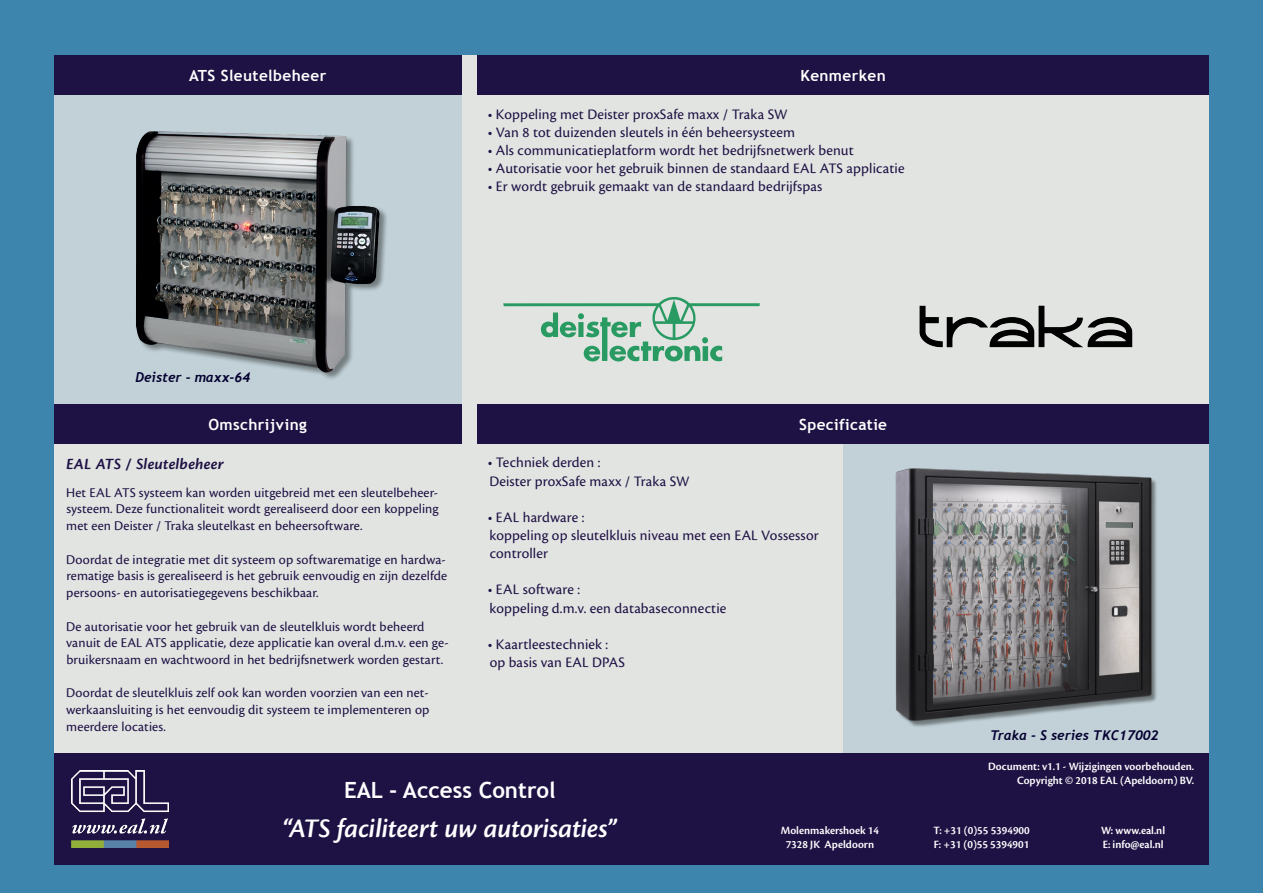
<style>
.page{position:relative;width:1263px;height:893px;background:#3e85ad}
.page>*{position:absolute;margin:0;border:0;box-sizing:border-box;transform-origin:0 0}
.t1{font:27.9px "Cronos Pro Semibold Subh It";color:#fff}
.t2{font:700 22.35px "Trebuchet MS";color:#fff}
.t3{font:16.35px "Cronos Pro Semibold Capt It";letter-spacing:.01em;color:#1e1144}
.t4{font:700 15.3px "Trebuchet MS";letter-spacing:.025em;color:#fff}
.t5{font:15.15px "Cronos Pro";letter-spacing:.01em;color:#1e1144}
.t6{font:13.95px/16.8px "Cronos Pro";letter-spacing:.01em;color:#1e1144;text-align:justify}
.t7{font:italic 700 13.5px "Trebuchet";color:#040031}
.t8{font:11.7px "Cronos Pro Semibold Subh";color:#fff}
</style>
<div class="page">
<div style="left:54px;top:55px;width:1155px;height:810px;background:#e2e4e2"></div>
<div style="left:54px;top:753px;width:1155px;height:112px;background:#1e1144"></div>
<div style="left:54px;top:55px;width:407px;height:389px;background:#c1d1d7"></div>
<div style="left:843px;top:444px;width:366px;height:309px;background:#c1d1d7"></div>
<div style="left:54px;top:55px;width:407px;height:40px;background:#1e1144"></div>
<div style="left:54px;top:404px;width:407px;height:40px;background:#1e1144"></div>
<div style="left:477px;top:55px;width:732px;height:40px;background:#1e1144"></div>
<div style="left:477px;top:404px;width:732px;height:40px;background:#1e1144"></div>
<img style="left:71px;top:771px;width:97px;height:77px">
<div style="left:136px;top:131px;width:252px;height:250px;background:#000;opacity:.4"></div>
<img style="left:136px;top:131px;width:244px;height:242px">
<img style="left:895px;top:468px;width:262px;height:259px">
<img style="left:919px;top:305px;width:214px;height:43px">
<svg style="left:503px;top:297px;width:257px;height:64px"></svg>
<p class="t4" style="left:189px;top:66px;width:139px">ATS Sleutelbeheer</p>
<p class="t4" style="left:800px;top:66px;width:87px">Kenmerken</p>
<p class="t5" style="left:488px;top:105px;width:301px">• Koppeling met Deister proxSafe maxx / Traka SW</p>
<p class="t5" style="left:488px;top:123px;width:309px">• Van 8 tot duizenden sleutels in één beheersysteem</p>
<p class="t5" style="left:488px;top:141px;width:368px">• Als communicatieplatform wordt het bedrijfsnetwerk benut</p>
<p class="t5" style="left:488px;top:160px;width:418px">• Autorisatie voor het gebruik binnen de standaard EAL ATS applicatie</p>
<p class="t5" style="left:488px;top:178px;width:336px">• Er wordt gebruik gemaakt van de standaard bedrijfspas</p>
<p class="t7" style="left:136px;top:369px;width:116px">Deister - maxx-64</p>
<p class="t4" style="left:208px;top:415px;width:100px">Omschrijving</p>
<p class="t3" style="left:66px;top:454px;width:159px">EAL ATS / Sleutelbeheer</p>
<p class="t6" style="left:66px;top:484px;width:374px">Het EAL ATS systeem kan worden uitgebreid met een sleutelbeheer&shy;systeem. Deze functionaliteit wordt gerealiseerd door een koppeling met een Deister / Traka sleutelkast en beheersoftware.</p>
<p class="t6" style="left:66px;top:551px;width:383px">Doordat de integratie met dit systeem op softwarematige en hardwa&shy;rematige basis is gerealiseerd is het gebruik eenvoudig en zijn dezelfde persoons- en autorisatiegegevens beschikbaar.</p>
<p class="t6" style="left:66px;top:618px;width:384px;text-align:left">De autorisatie voor het gebruik van de sleutelkluis wordt beheerd vanuit de EAL ATS applicatie, deze applicatie kan overal d.m.v. een ge&shy;bruikersnaam en wachtwoord in het bedrijfsnetwerk worden gestart.</p>
<p class="t6" style="left:66px;top:685px;width:365px">Doordat de sleutelkluis zelf ook kan worden voorzien van een net&shy;werkaansluiting is het eenvoudig dit systeem te implementeren op meerdere locaties.</p>
<p class="t4" style="left:799px;top:415px;width:90px">Specificatie</p>
<p class="t5" style="left:488px;top:454px;width:114px">• Techniek derden :</p>
<p class="t5" style="left:489px;top:472px;width:202px">Deister proxSafe maxx / Traka SW</p>
<p class="t5" style="left:488px;top:508px;width:98px">• EAL hardware :</p>
<p class="t5" style="left:489px;top:526px;width:331px">koppeling op sleutelkluis niveau met een EAL Vossessor</p>
<p class="t5" style="left:490px;top:545px;width:60px">controller</p>
<p class="t5" style="left:488px;top:581px;width:94px">• EAL software :</p>
<p class="t5" style="left:489px;top:599px;width:238px">koppeling d.m.v. een databaseconnectie</p>
<p class="t5" style="left:488px;top:635px;width:122px">• Kaartleestechniek :</p>
<p class="t5" style="left:490px;top:653px;width:137px">op basis van EAL DPAS</p>
<p class="t2" style="left:344px;top:776px;width:213px">EAL - Access Control</p>
<p class="t1" style="left:283px;top:812px;width:336px">“ATS faciliteert uw autorisaties”</p>
<p class="t8" style="left:781px;top:824px;width:100px">Molenmakershoek 14</p>
<p class="t8" style="left:786px;top:838px;width:90px">7328 JK Apeldoorn</p>
<p class="t7" style="left:990px;top:727px;width:170px">Traka - S series TKC17002</p>
<p class="t8" style="left:988px;top:760px;width:208px">Document: v1.1 - Wijzigingen voorbehouden.</p>
<p class="t8" style="left:1017px;top:774px;width:179px">Copyright © 2018 EAL (Apeldoorn) BV.</p>
<p class="t8" style="left:933px;top:824px;width:98px">T: +31 (0)55 5394900</p>
<p class="t8" style="left:934px;top:838px;width:97px">F: +31 (0)55 5394901</p>
<p class="t8" style="left:1101px;top:824px;width:66px">W: www.eal.nl</p>
<p class="t8" style="left:1103px;top:838px;width:62px">E: info@eal.nl</p>
</div>
